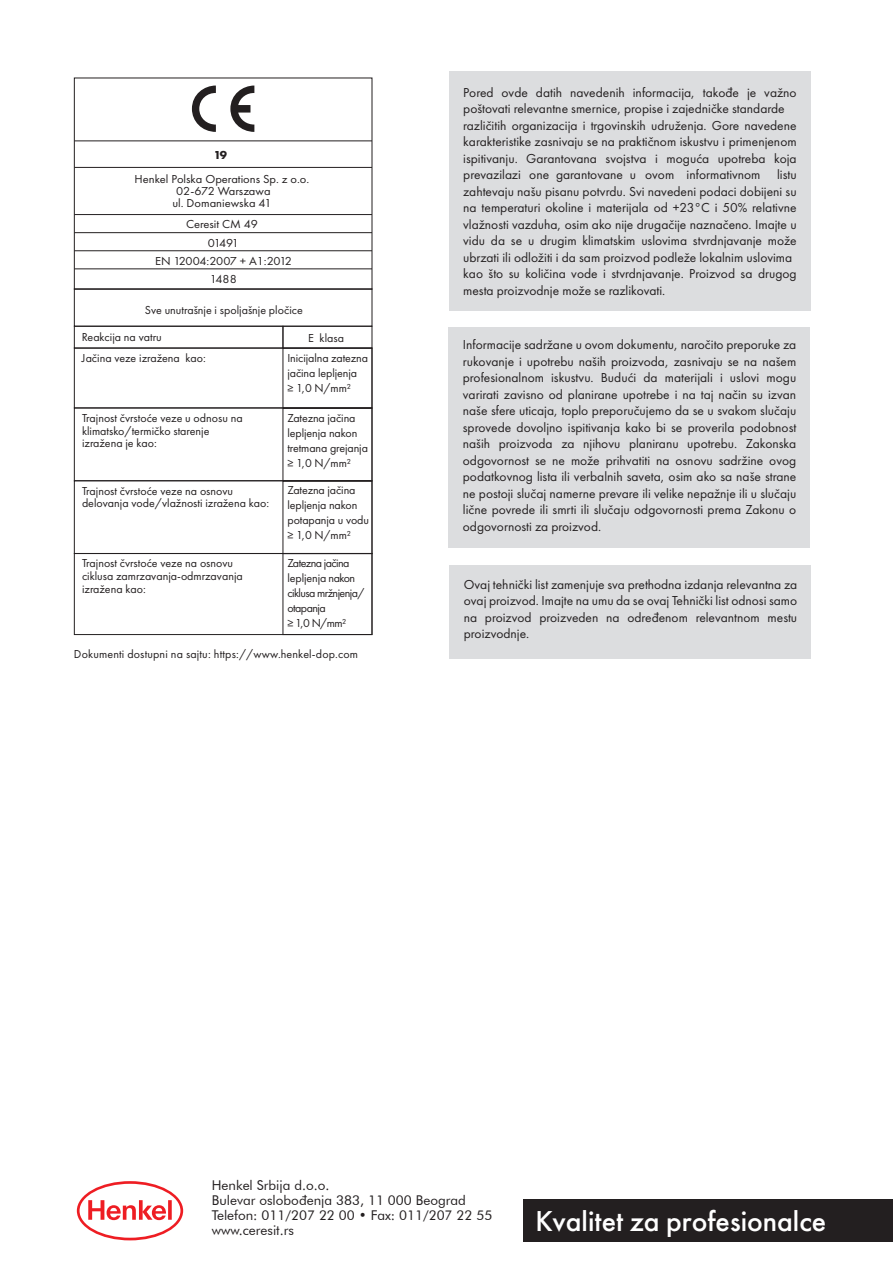
<style>
.page{position:relative;width:893px;height:1263px;background:#fff}
.page>*{position:absolute;margin:0;border:0;box-sizing:border-box;transform-origin:0 0}
.t1{font:28.5px "Futura Futuris";color:#fff}
.t2{font:13.5px/16.5px "Futura PT";color:#231f20;text-align:justify}
.t3{font:13.5px/15px "Futura BT";color:#231f20}
.t4{font:12px/15px "Futura PT";color:#231f20}
.t5{font:12px/15px "Futura PT";letter-spacing:-.045em;color:#231f20}
.t6{font:12px/12px "Futura PT";color:#231f20;text-align:center;scale:1.04 1}
.t7{font:12px/18.1px "Futura PT";letter-spacing:-.025em;color:#231f20;text-align:center;scale:1.04 1}
.t8{font:700 12px "Futura PT";color:#231f20}
</style>
<div class="page">
<div style="left:523px;top:1199px;width:370px;height:42px;background:#231f20"></div>
<svg style="left:77px;top:1181px;width:106px;height:59px"></svg>
<div style="left:74px;top:326px;width:209px;height:23px;border:1px solid #231f20"></div>
<div style="left:283px;top:326px;width:89px;height:23px;border:1px solid #231f20"></div>
<div style="left:74px;top:348px;width:298px;height:60px;border:1px solid #231f20"></div>
<div style="left:283px;top:348px;width:89px;height:60px;border:1px solid #231f20"></div>
<svg style="left:192px;top:85px;width:62px;height:47px"></svg>
<div style="left:74px;top:78px;width:298px;height:212px;border:1px solid #231f20"></div>
<hr style="left:74px;top:140px;width:298px;height:1px;background:#231f20">
<hr style="left:74px;top:167px;width:298px;height:1px;background:#231f20">
<hr style="left:74px;top:214px;width:298px;height:1px;background:#231f20">
<hr style="left:74px;top:232px;width:298px;height:1px;background:#231f20">
<hr style="left:74px;top:250px;width:298px;height:1px;background:#231f20">
<hr style="left:74px;top:268px;width:298px;height:1px;background:#231f20">
<div style="left:283px;top:408px;width:89px;height:73px;border:1px solid #231f20"></div>
<div style="left:74px;top:480px;width:298px;height:74px;border:1px solid #231f20"></div>
<div style="left:283px;top:481px;width:89px;height:73px;border:1px solid #231f20"></div>
<div style="left:74px;top:553px;width:298px;height:82px;border:1px solid #231f20"></div>
<div style="left:283px;top:553px;width:89px;height:82px;border:1px solid #231f20"></div>
<div style="left:449px;top:72px;width:361px;height:239px;background:#dcdddf"></div>
<div style="left:449px;top:327px;width:361px;height:221px;background:#dcdddf"></div>
<div style="left:449px;top:565px;width:362px;height:93px;background:#dcdddf"></div>
<p class="t8" style="left:214px;top:148px;width:15px">19</p>
<p class="t6" style="left:135px;top:173px;width:170px">Henkel Polska Operations Sp. z o.o.<br>02-672 Warszawa<br>ul. Domaniewska 41</p>
<p class="t7" style="left:155px;top:215px;width:133px">Ceresit CM 49<br>01491<br>EN 12004:2007 + A1:2012<br>1488</p>
<p class="t4" style="left:145px;top:302px;width:160px">Sve unutrašnje i spoljašnje pločice</p>
<p class="t4" style="left:82px;top:329px;width:82px">Reakcija na vatru</p>
<p class="t4" style="left:287px;top:328px;width:82px;line-height:19.8px;text-align:center">E klasa<br>Inicijalna zatezna</p>
<p class="t4" style="left:287px;top:365px;width:71px">jačina lepljenja ≥ 1,0 N/mm²</p>
<p class="t4" style="left:82px;top:350px;width:125px">Jačina veze izražena kao:</p>
<p class="t4" style="left:82px;top:412px;width:162px;line-height:12.6px">Trajnost čvrstoće veze u odnosu na klimatsko/termičko starenje izražena je kao:</p>
<p class="t4" style="left:82px;top:484px;width:189px;line-height:12.6px">Trajnost čvrstoće veze na osnovu delovanja vode/vlažnosti izražena kao:</p>
<p class="t4" style="left:82px;top:557px;width:162px;line-height:12.6px">Trajnost čvrstoće veze na osnovu ciklusa zamrzavanja-odmrzavanja izražena kao:</p>
<p class="t4" style="left:287px;top:410px;width:82px">Zatezna jačina lepljenja nakon tretmana grejanja ≥ 1,0 N/mm²</p>
<p class="t4" style="left:287px;top:483px;width:83px">Zatezna jačina lepljenja nakon potapanja u vodu ≥ 1,0 N/mm²</p>
<p class="t5" style="left:287px;top:556px;width:79px">Zatezna jačina lepljenja nakon ciklusa mržnjenja/ otapanja<br>≥ 1,0 N/mm²</p>
<p class="t4" style="left:74px;top:646px;width:286px">Dokumenti dostupni na sajtu: https://www.henkel-dop.com</p>
<p class="t2" style="left:463px;top:84px;width:335px;text-align:left">Pored ovde datih navedenih informacija, takođe je važno poštovati relevantne smernice, propise i zajedničke standarde različitih organizacija i trgovinskih udruženja. Gore navedene karakteristike zasnivaju se na praktičnom iskustvu i primenjenom ispitivanju. Garantovana svojstva i moguća upotreba koja prevazilazi one garantovane u ovom informativnom listu zahtevaju našu pisanu potvrdu. Svi navedeni podaci dobijeni su na temperaturi okoline i materijala od +23°C i 50% relativne vlažnosti vazduha, osim ako nije drugačije naznačeno. Imajte u vidu da se u drugim klimatskim uslovima stvrdnjavanje može ubrzati ili odložiti i da sam proizvod podleže lokalnim uslovima kao što su količina vode i stvrdnjavanje. Proizvod sa drugog mesta proizvodnje može se razlikovati.</p>
<p class="t2" style="left:463px;top:336px;width:335px">Informacije sadržane u ovom dokumentu, naročito preporuke za rukovanje i upotrebu naših proizvoda, zasnivaju se na našem profesionalnom iskustvu. Budući da materijali i uslovi mogu varirati zavisno od planirane upotrebe i na taj način su izvan naše sfere uticaja, toplo preporučujemo da se u svakom slučaju sprovede dovoljno ispitivanja kako bi se proverila podobnost naših proizvoda za njihovu planiranu upotrebu. Zakonska odgovornost se ne može prihvatiti na osnovu sadržine ovog podatkovnog lista ili verbalnih saveta, osim ako sa naše strane ne postoji slučaj namerne prevare ili velike nepažnje ili u slučaju lične povrede ili smrti ili slučaju odgovornosti prema Zakonu o odgovornosti za proizvod.</p>
<p class="t2" style="left:464px;top:576px;width:335px">Ovaj tehnički list zamenjuje sva prethodna izdanja relevantna za ovaj proizvod. Imajte na umu da se ovaj Tehnički list odnosi samo na proizvod proizveden na određenom relevantnom mestu proizvodnje.</p>
<p class="t3" style="left:212px;top:1177px;width:282px">Henkel Srbija d.o.o.<br>Bulevar oslobođenja 383, 11 000 Beograd<br>Telefon: 011/207 22 00 • Fax: 011/207 22 55 www.ceresit.rs</p>
<h1 class="t1" style="left:535px;top:1203px;width:292px">Kvalitet za profesionalce</h1>
</div>
